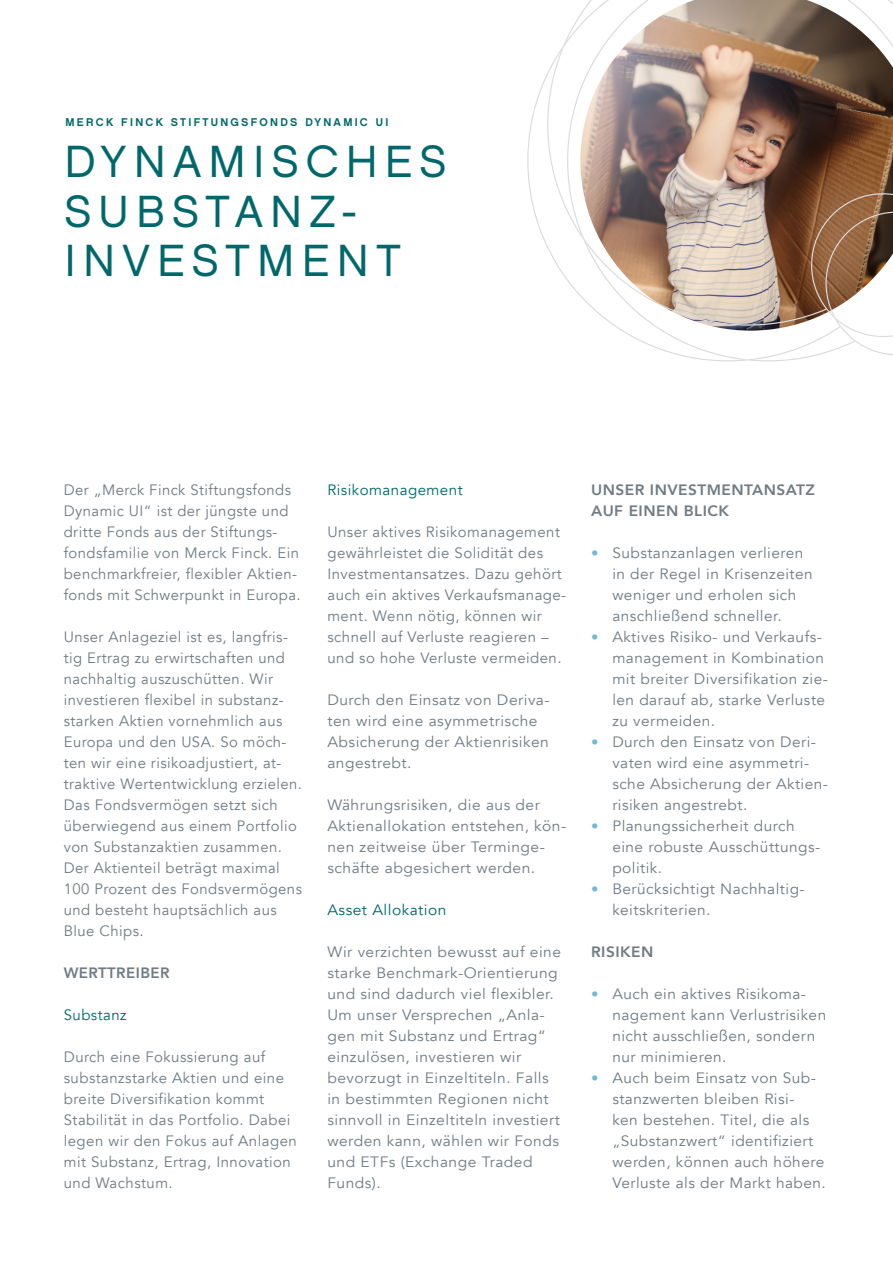
<style>
.page{position:relative;width:893px;height:1263px;background:#fff}
.page>*{position:absolute;margin:0;border:0;box-sizing:border-box;transform-origin:0 0}
.t1{font:45px/49.5px "Chalet London Nineteen Sixty";letter-spacing:.16em;color:#00686b}
.Copy{font:15px/21px "Avenir";letter-spacing:.03em;color:#707b84}
.Copy-2{font:15px/21px "Avenir";letter-spacing:.03em;color:#707b84;scale:1.04 1}
.Copy-Headline{font:800 15px/21px "Avenir";letter-spacing:.03em;color:#707b84}
.Copy-3{font:15px "Avenir";letter-spacing:.03em;color:#00686b}
.Copy-4{font:15px "Avenir";letter-spacing:.03em;color:#00686b;scale:1.04 1}
.t2{font:11.25px "Chalet New York Nineteen Sixty";letter-spacing:.2em;color:#00686b}
.s1{font-size:14.4px;color:#70bbd6}
</style>
<div class="page">
<img style="left:527px;top:0;width:366px;height:361px">
<p class="t2" style="left:66px;top:115px;width:324px">MERCK FINCK STIFTUNGSFONDS DYNAMIC UI</p>
<h1 class="t1" style="left:65px;top:137px;width:383px">DYNAMISCHES<br>SUBSTANZ-<br>INVESTMENT</h1>
<p class="Copy" style="left:64px;top:480px;width:238px">Der „Merck Finck Stiftungsfonds Dynamic UI“ ist der jüngste und dritte Fonds aus der Stiftungs&shy;fondsfamilie von Merck Finck. Ein benchmarkfreier, flexibler Aktien&shy;fonds mit Schwerpunkt in Europa.</p>
<p class="Copy" style="left:64px;top:627px;width:240px">Unser Anlageziel ist es, langfris&shy;tig Ertrag zu erwirtschaften und nachhaltig auszuschütten. Wir investieren flexibel in substanz&shy;starken Aktien vornehmlich aus<br>Europa und den USA. So möch&shy;ten wir eine risikoadjustiert, at&shy;traktive Wertentwicklung erzielen.<br>Das Fondsvermögen setzt sich überwiegend aus einem Portfolio von Substanzaktien zusammen.<br>Der Aktienteil beträgt maximal<br>100 Prozent des Fondsvermögens und besteht hauptsächlich aus<br>Blue Chips.</p>
<p class="Copy-Headline" style="left:64px;top:962px;width:107px">WERTTREIBER</p>
<p class="Copy-3" style="left:64px;top:1006px;width:64px">Substanz</p>
<p class="Copy" style="left:64px;top:1047px;width:235px">Durch eine Fokussierung auf substanzstarke Aktien und eine breite Diversifikation kommt<br>Stabilität in das Portfolio. Dabei legen wir den Fokus auf Anlagen mit Substanz, Ertrag, Innovation und Wachstum.</p>
<p class="Copy-3" style="left:327px;top:481px;width:137px">Risikomanagement</p>
<p class="Copy" style="left:327px;top:522px;width:240px">Unser aktives Risikomanagement gewährleistet die Solidität des<br>Investmentansatzes. Dazu gehört auch ein aktives Verkaufsmanage&shy;ment. Wenn nötig, können wir schnell auf Verluste reagieren – und so hohe Verluste vermeiden.</p>
<p class="Copy-2" style="left:327px;top:690px;width:215px">Durch den Einsatz von Deriva&shy;ten wird eine asymmetrische<br>Absicherung der Aktienrisiken angestrebt.</p>
<p class="Copy-2" style="left:327px;top:795px;width:231px">Währungsrisiken, die aus der<br>Aktienallokation entstehen, kön&shy;nen zeitweise über Terminge&shy;schäfte abgesichert werden.</p>
<p class="Copy-4" style="left:327px;top:901px;width:116px">Asset Allokation</p>
<p class="Copy-2" style="left:327px;top:942px;width:226px">Wir verzichten bewusst auf eine starke Benchmark-Orientierung und sind dadurch viel flexibler.<br>Um unser Versprechen „Anla&shy;gen mit Substanz und Ertrag“ einzulösen, investieren wir bevorzugt in Einzeltiteln. Falls in bestimmten Regionen nicht sinnvoll in Einzeltiteln investiert werden kann, wählen wir Fonds und ETFs (Exchange Traded<br>Funds).</p>
<p class="Copy-Headline" style="left:591px;top:479px;width:225px">UNSER INVESTMENTANSATZ<br>AUF EINEN BLICK</p>
<p class="Copy" style="left:612px;top:543px;width:202px;text-indent:-21px"><span class="s1">•</span> Substanzanlagen verlieren in der Regel in Krisenzeiten weniger und erholen sich anschließend schneller.</p>
<p class="Copy" style="left:612px;top:627px;width:217px;text-indent:-21px"><span class="s1">•</span> Aktives Risiko- und Verkaufs&shy;management in Kombination mit breiter Diversifikation zie&shy;len darauf ab, starke Verluste zu vermeiden.</p>
<p class="Copy" style="left:612px;top:732px;width:217px;text-indent:-21px"><span class="s1">•</span> Durch den Einsatz von Deri&shy;vaten wird eine asymmetri&shy;sche Absicherung der Aktien&shy;risiken angestrebt.</p>
<p class="Copy" style="left:612px;top:816px;width:210px;text-indent:-21px"><span class="s1">•</span> Planungssicherheit durch eine robuste Ausschüttungs&shy;politik.</p>
<p class="Copy" style="left:612px;top:879px;width:194px;text-indent:-21px"><span class="s1">•</span> Berücksichtigt Nachhaltig&shy;keitskriterien.</p>
<p class="Copy-Headline" style="left:591px;top:941px;width:64px">RISIKEN</p>
<p class="Copy" style="left:612px;top:984px;width:215px;text-indent:-21px"><span class="s1">•</span> Auch ein aktives Risikoma&shy;nagement kann Verlustrisiken nicht ausschließen, sondern nur minimieren.</p>
<p class="Copy" style="left:612px;top:1068px;width:215px;text-indent:-21px"><span class="s1">•</span> Auch beim Einsatz von Sub&shy;stanzwerten bleiben Risi-<br>ken bestehen. Titel, die als „Substanzwert“ identifiziert werden, können auch höhere<br>Verluste als der Markt haben.</p>
</div>
